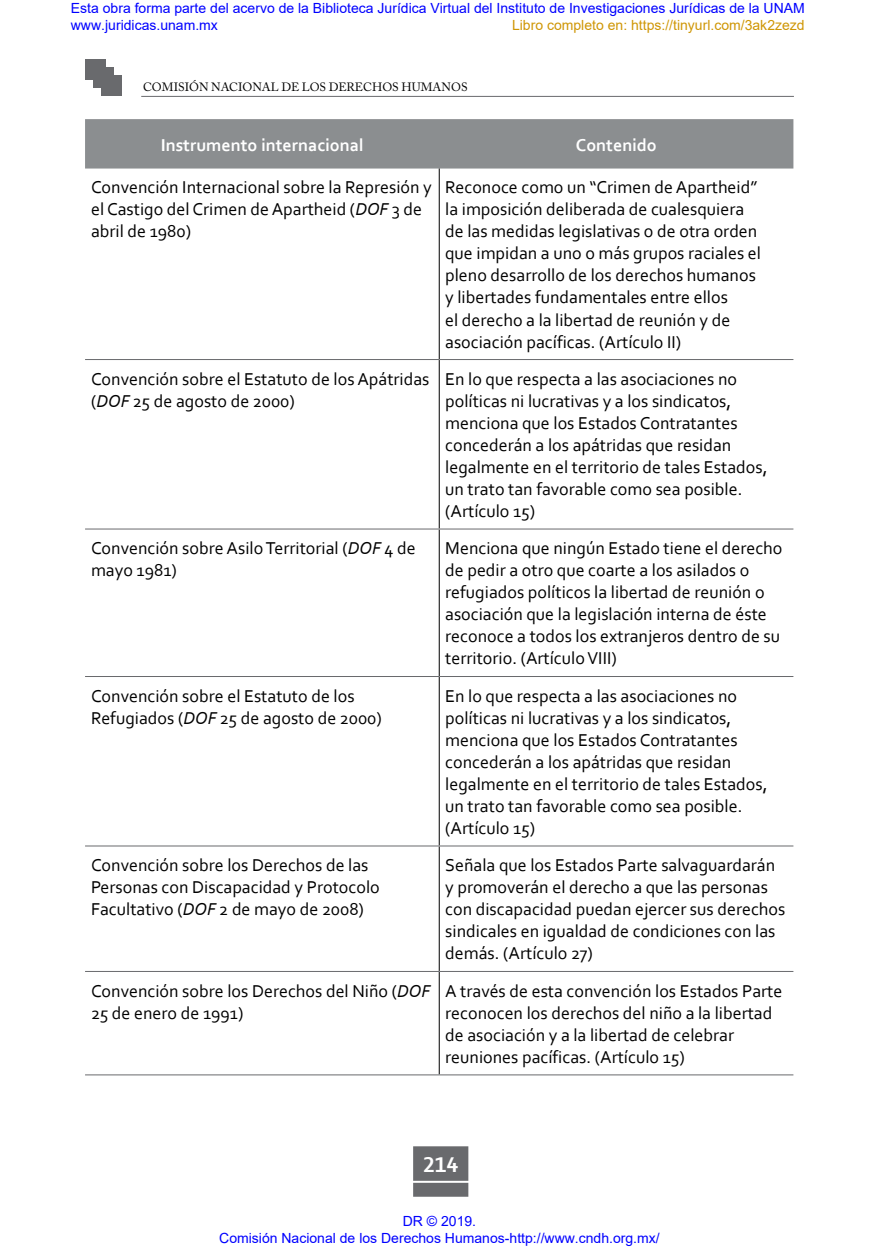
<style>
.page{position:relative;width:879px;height:1248px;background:#fff}
.page>*{position:absolute;margin:0;border:0;box-sizing:border-box;transform-origin:0 0}
.t1{font:700 22.4px "Corbel";color:#fff}
.t2{font:18px/22px "Corbel";color:#000}
.t3{font:700 18px "Corbel";color:#fff}
.t4{font:14px/16.8px "Arial";color:#00f}
.t5{font:14px "Arial";color:#cf9605}
.t6{font:12px "Adobe Caslon Pro";color:#000}
.s1{font-style:italic}
</style>
<div class="page">
<div style="left:85px;top:59px;width:21px;height:21px;background:#696a6d"></div>
<div style="left:93px;top:67px;width:21px;height:20px;background:#696a6d"></div>
<div style="left:101px;top:75px;width:21px;height:21px;background:#696a6d"></div>
<hr style="left:141px;top:96px;width:653px;height:1px;background:#696a6d">
<div style="left:413px;top:1146px;width:55px;height:50px;background:#696a6d;border:2px solid #696a6d"></div>
<hr style="left:395px;top:1180px;width:89px;height:2px;background:#fff">
<div style="left:85px;top:119px;width:708px;height:49px;background:#8b8e90"></div>
<hr style="left:439px;top:168px;width:1px;height:191px;background:#000">
<hr style="left:439px;top:360px;width:1px;height:168px;background:#000">
<hr style="left:439px;top:529px;width:1px;height:147px;background:#000">
<hr style="left:439px;top:677px;width:1px;height:168px;background:#000">
<hr style="left:439px;top:846px;width:1px;height:124px;background:#000">
<hr style="left:439px;top:971px;width:1px;height:103px;background:#000">
<hr style="left:85px;top:359px;width:354px;height:1px;background:#696a6d">
<hr style="left:439px;top:359px;width:354px;height:1px;background:#696a6d">
<hr style="left:85px;top:528px;width:354px;height:1px;background:#696a6d">
<hr style="left:439px;top:528px;width:354px;height:1px;background:#696a6d">
<hr style="left:85px;top:676px;width:354px;height:1px;background:#696a6d">
<hr style="left:439px;top:676px;width:354px;height:1px;background:#696a6d">
<hr style="left:85px;top:845px;width:354px;height:1px;background:#696a6d">
<hr style="left:439px;top:845px;width:354px;height:1px;background:#696a6d">
<hr style="left:85px;top:970px;width:354px;height:1px;background:#696a6d">
<hr style="left:439px;top:970px;width:354px;height:1px;background:#696a6d">
<hr style="left:85px;top:1074px;width:354px;height:1px;background:#696a6d">
<hr style="left:439px;top:1074px;width:354px;height:1px;background:#696a6d">
<p class="t4" style="left:71px;top:-1px;width:735px">Esta obra forma parte del acervo de la Biblioteca Jurídica Virtual del Instituto de Investigaciones Jurídicas de la UNAM www.juridicas.unam.mx</p>
<p class="t5" style="left:512px;top:16px;width:294px">Libro completo en: https://tinyurl.com/3ak2zezd</p>
<p class="t6" style="left:143px;top:80px;width:326px">COMISIÓN NACIONAL DE LOS DERECHOS HUMANOS</p>
<p class="t3" style="left:161px;top:133px;width:204px">Instrumento internacional</p>
<p class="t3" style="left:576px;top:133px;width:83px">Contenido</p>
<p class="t2" style="left:91px;top:176px;width:342px">Convención Internacional sobre la Represión y el Castigo del Crimen de Apartheid (<span class="s1">DOF</span> 3 de abril de 1980)</p>
<p class="t2" style="left:445px;top:176px;width:317px">Reconoce como un “Crimen de Apartheid” la imposición deliberada de cualesquiera de las medidas legislativas o de otra orden que impidan a uno o más grupos raciales el pleno desarrollo de los derechos humanos y libertades fundamentales entre ellos<br>el derecho a la libertad de reunión y de asociación pacíficas. (Artículo II)</p>
<p class="t2" style="left:91px;top:367px;width:340px">Convención sobre el Estatuto de los Apátridas (<span class="s1">DOF</span> 25 de agosto de 2000)</p>
<p class="t2" style="left:445px;top:367px;width:324px">En lo que respecta a las asociaciones no políticas ni lucrativas y a los sindicatos, menciona que los Estados Contratantes concederán a los apátridas que residan legalmente en el territorio de tales Estados, un trato tan favorable como sea posible. (Artículo 15)</p>
<p class="t2" style="left:91px;top:537px;width:326px">Convención sobre Asilo Territorial (<span class="s1">DOF</span> 4 de mayo 1981)</p>
<p class="t2" style="left:445px;top:537px;width:339px">Menciona que ningún Estado tiene el derecho de pedir a otro que coarte a los asilados o refugiados políticos la libertad de reunión o asociación que la legislación interna de éste reconoce a todos los extranjeros dentro de su territorio. (Artículo VIII)</p>
<p class="t2" style="left:91px;top:684px;width:292px">Convención sobre el Estatuto de los<br>Refugiados (<span class="s1">DOF</span> 25 de agosto de 2000)</p>
<p class="t2" style="left:445px;top:684px;width:324px">En lo que respecta a las asociaciones no políticas ni lucrativas y a los sindicatos, menciona que los Estados Contratantes concederán a los apátridas que residan legalmente en el territorio de tales Estados, un trato tan favorable como sea posible. (Artículo 15)</p>
<p class="t2" style="left:91px;top:853px;width:290px">Convención sobre los Derechos de las<br>Personas con Discapacidad y Protocolo<br>Facultativo (<span class="s1">DOF</span> 2 de mayo de 2008)</p>
<p class="t2" style="left:445px;top:853px;width:342px">Señala que los Estados Parte salvaguardarán y promoverán el derecho a que las personas con discapacidad puedan ejercer sus derechos sindicales en igualdad de condiciones con las demás. (Artículo 27)</p>
<p class="t2" style="left:91px;top:979px;width:340px">Convención sobre los Derechos del Niño (<span class="s1">DOF<br></span>25 de enero de 1991)</p>
<p class="t2" style="left:445px;top:979px;width:339px">A través de esta convención los Estados Parte reconocen los derechos del niño a la libertad de asociación y a la libertad de celebrar reuniones pacíficas. (Artículo 15)</p>
<p class="t1" style="left:423px;top:1150px;width:37px">214</p>
<p class="t4" style="left:219px;top:1212px;width:442px;text-align:center">DR © 2019.<br>Comisión Nacional de los Derechos Humanos-http://www.cndh.org.mx/</p>
</div>
